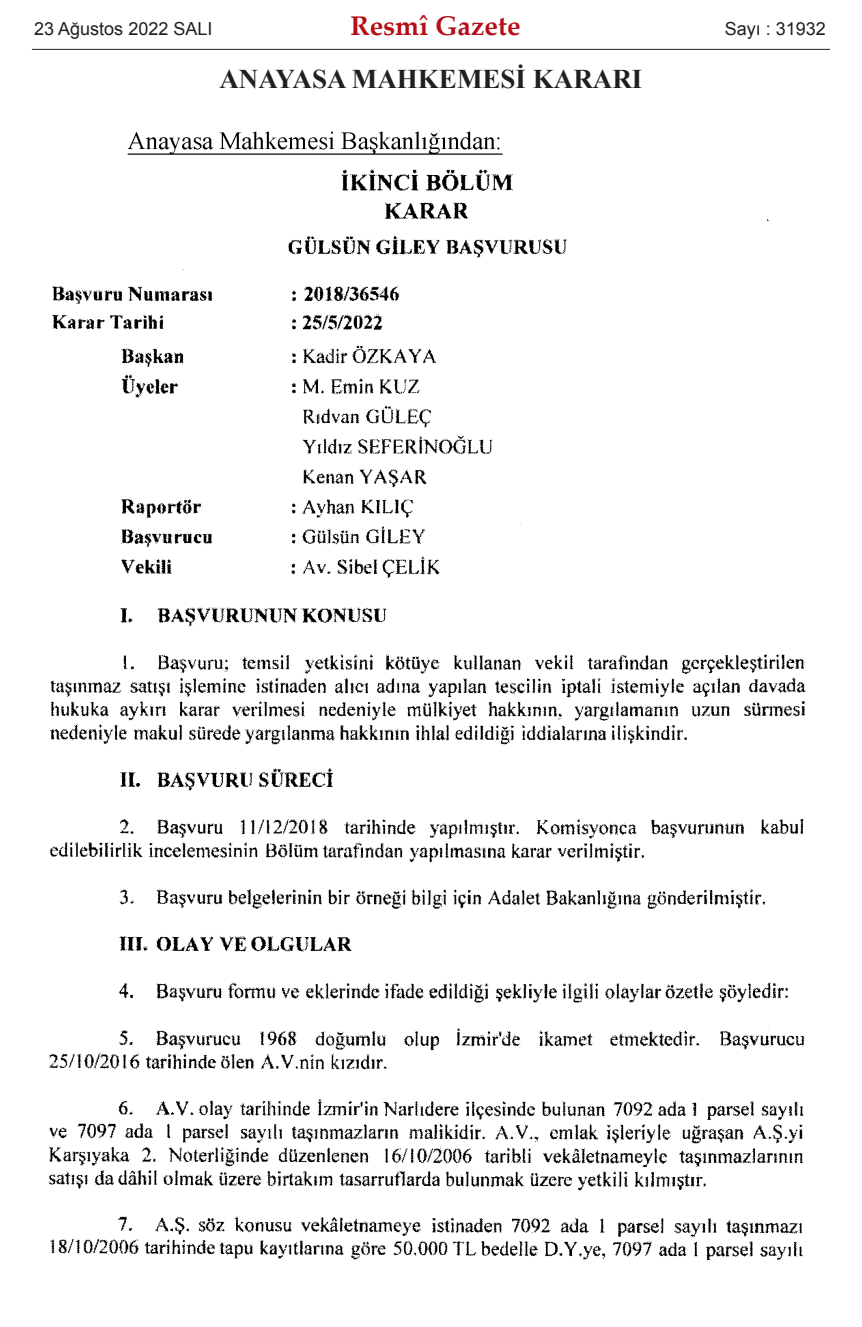
<style>
.page{position:relative;width:862px;height:1327px;background:#fff}
.page>*{position:absolute;margin:0;border:0;box-sizing:border-box;transform-origin:0 0}
.t1{font:700 27px "Times New Roman";color:#231f20}
.t2{font:700 27px "Palatino Linotype";color:#b40e16}
.t3{font:18px "Arial";color:#231f20}
</style>
<div class="page">
<img style="left:48px;top:131px;width:758px;height:1130px">
<hr style="left:32px;top:49px;width:797px;height:1px;background:#231f20">
<p class="t3" style="left:34px;top:18px;width:180px">23 Ağustos 2022 SALI</p>
<h1 class="t2" style="left:350px;top:15px;width:171px">Resmî Gazete</h1>
<p class="t3" style="left:724px;top:18px;width:103px">Sayı : 31932</p>
<h1 class="t1" style="left:219px;top:64px;width:424px">ANAYASA MAHKEMESİ KARARI</h1>
</div>
